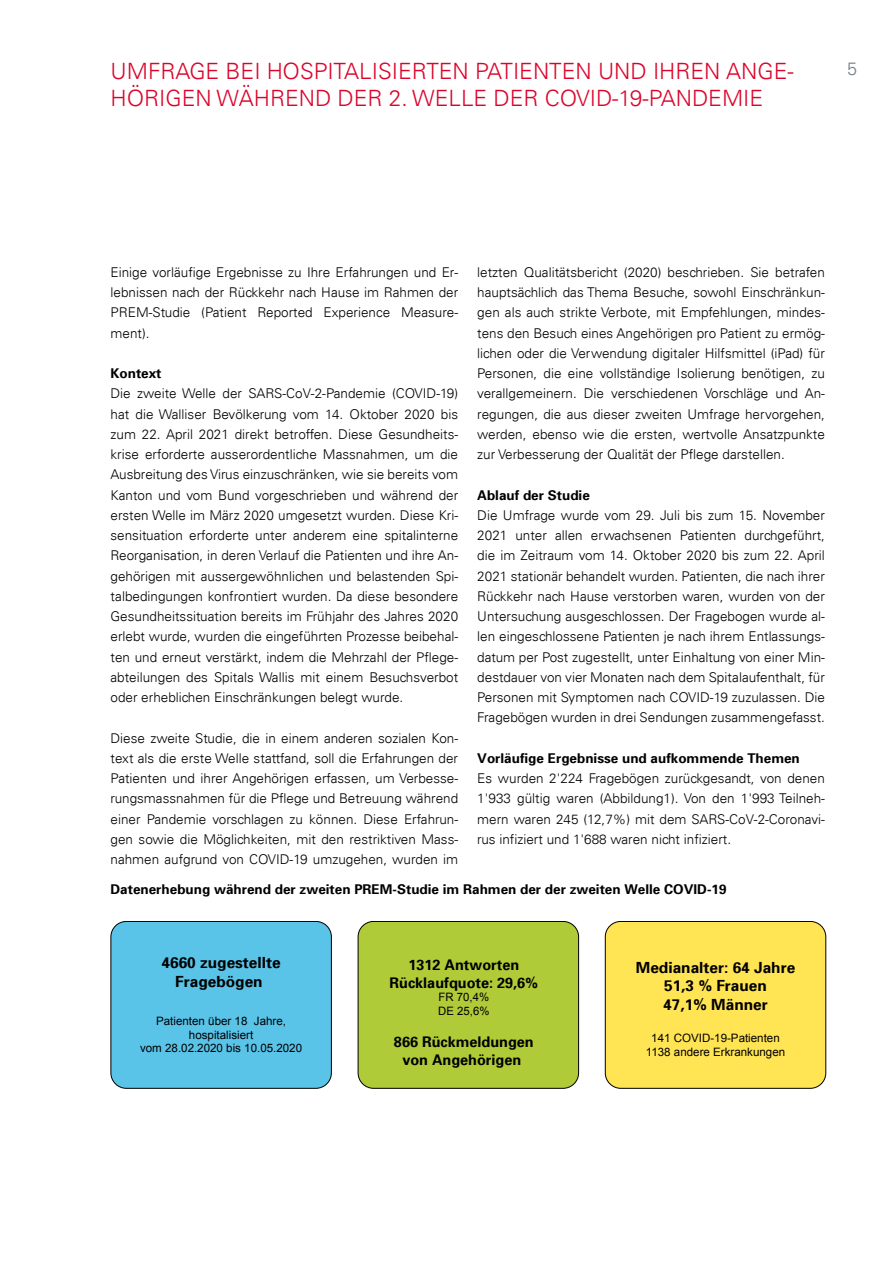
<style>
.page{position:relative;width:893px;height:1263px;background:#fff}
.page>*{position:absolute;margin:0;border:0;box-sizing:border-box;transform-origin:0 0}
.t1{font:300 22.5px/27px "Univers LT";color:#db052c}
.t2{font:300 18px "Univers LT";color:#778186}
.t3{font:700 15.45px/18.5px "Univers 65";color:#000;text-align:center}
.t4{font:700 14.7px/17.7px "Univers 65";color:#000;text-align:center}
.t5{font:300 13.5px/20.2px "Univers LT";color:#000;text-align:justify}
.t6{font:700 13.5px "Univers 65";color:#000}
.t7{font:11.55px/14px "Arial";color:#000;text-align:center}
</style>
<div class="page">
<div style="left:111px;top:921px;width:220px;height:167px;background:#59c3e8;border-radius:15px"></div>
<div style="left:111px;top:921px;width:221px;height:168px;border:1px solid #000;border-radius:15px"></div>
<div style="left:358px;top:921px;width:221px;height:167px;background:#afcb37;border-radius:15px"></div>
<div style="left:358px;top:921px;width:221px;height:168px;border:1px solid #000;border-radius:15px"></div>
<div style="left:605px;top:921px;width:221px;height:167px;background:#ffe454;border-radius:15px"></div>
<div style="left:605px;top:921px;width:221px;height:168px;border:1px solid #000;border-radius:15px"></div>
<h1 class="t1" style="left:111px;top:57px;width:685px">UMFRAGE BEI HOSPITALISIERTEN PATIENTEN UND IHREN ANGE-<br>HÖRIGEN WÄHREND DER 2. WELLE DER COVID-19-PANDEMIE</h1>
<h2 class="t2" style="left:847px;top:58px;width:12px">5</h2>
<p class="t5" style="left:111px;top:262px;width:349px">Einige vorläufige Ergebnisse zu Ihre Erfahrungen und Er&shy;lebnissen nach der Rückkehr nach Hause im Rahmen der PREM-Studie (Patient Reported Experience Measure&shy;ment).</p>
<p class="t6" style="left:111px;top:365px;width:53px">Kontext</p>
<p class="t5" style="left:111px;top:383px;width:349px">Die zweite Welle der SARS-CoV-2-Pandemie (COVID-19) hat die Walliser Bevölkerung vom 14. Oktober 2020 bis zum 22. April 2021 direkt betroffen. Diese Gesundheits&shy;krise erforderte ausserordentliche Massnahmen, um die Ausbreitung des Virus einzuschränken, wie sie bereits vom Kanton und vom Bund vorgeschrieben und während der ersten Welle im März 2020 umgesetzt wurden. Diese Kri&shy;sensituation erforderte unter anderem eine spitalinterne Reorganisation, in deren Verlauf die Patienten und ihre An&shy;gehörigen mit aussergewöhnlichen und belastenden Spi&shy;talbedingungen konfrontiert wurden. Da diese besondere Gesundheitssituation bereits im Frühjahr des Jahres 2020 erlebt wurde, wurden die eingeführten Prozesse beibehal&shy;ten und erneut verstärkt, indem die Mehrzahl der Pflege&shy;abteilungen des Spitals Wallis mit einem Besuchsverbot oder erheblichen Einschränkungen belegt wurde.</p>
<p class="t5" style="left:111px;top:728px;width:349px">Diese zweite Studie, die in einem anderen sozialen Kon&shy;text als die erste Welle stattfand, soll die Erfahrungen der Patienten und ihrer Angehörigen erfassen, um Verbesse&shy;rungsmassnahmen für die Pflege und Betreuung während einer Pandemie vorschlagen zu können. Diese Erfahrun&shy;gen sowie die Möglichkeiten, mit den restriktiven Mass&shy;nahmen aufgrund von COVID-19 umzugehen, wurden im</p>
<p class="t5" style="left:477px;top:262px;width:349px">letzten Qualitätsbericht (2020) beschrieben. Sie betrafen hauptsächlich das Thema Besuche, sowohl Einschränkun&shy;gen als auch strikte Verbote, mit Empfehlungen, mindes&shy;tens den Besuch eines Angehörigen pro Patient zu ermög&shy;lichen oder die Verwendung digitaler Hilfsmittel (iPad) für Personen, die eine vollständige Isolierung benötigen, zu verallgemeinern. Die verschiedenen Vorschläge und An&shy;regungen, die aus dieser zweiten Umfrage hervorgehen, werden, ebenso wie die ersten, wertvolle Ansatzpunkte zur Verbesserung der Qualität der Pflege darstellen.</p>
<p class="t6" style="left:477px;top:486px;width:114px">Ablauf der Studie</p>
<p class="t5" style="left:477px;top:505px;width:349px">Die Umfrage wurde vom 29. Juli bis zum 15. November 2021 unter allen erwachsenen Patienten durchgeführt, die im Zeitraum vom 14. Oktober 2020 bis zum 22. April 2021 stationär behandelt wurden. Patienten, die nach ihrer Rückkehr nach Hause verstorben waren, wurden von der Untersuchung ausgeschlossen. Der Fragebogen wurde al&shy;len eingeschlossene Patienten je nach ihrem Entlassungs&shy;datum per Post zugestellt, unter Einhaltung von einer Min&shy;destdauer von vier Monaten nach dem Spitalaufenthalt, für Personen mit Symptomen nach COVID-19 zuzulassen. Die Fragebögen wurden in drei Sendungen zusammengefasst.</p>
<p class="t6" style="left:477px;top:749px;width:324px">Vorläufige Ergebnisse und aufkommende Themen</p>
<p class="t5" style="left:477px;top:768px;width:349px">Es wurden 2'224 Fragebögen zurückgesandt, von denen 1'933 gültig waren (Abbildung1). Von den 1'993 Teilneh&shy;mern waren 245 (12,7%) mit dem SARS-CoV-2-Coronavi&shy;rus infiziert und 1'688 waren nicht infiziert.</p>
<p class="t6" style="left:111px;top:881px;width:617px">Datenerhebung während der zweiten PREM-Studie im Rahmen der der zweiten Welle COVID-19</p>
<p class="t3" style="left:162px;top:953px;width:121px">4660 zugestellte<br>Fragebögen</p>
<p class="t7" style="left:140px;top:1014px;width:164px">Patienten über 18 Jahre, hospitalisiert<br>vom 28.02.2020 bis 10.05.2020</p>
<p class="t4" style="left:390px;top:955px;width:150px">1312 Antworten<br>Rücklaufquote: 29,6%</p>
<p class="t7" style="left:438px;top:990px;width:53px;text-align:left">FR 70,4%<br>DE 25,6%</p>
<p class="t4" style="left:394px;top:1032px;width:141px">866 Rückmeldungen von Angehörigen</p>
<p class="t3" style="left:636px;top:957px;width:161px">Medianalter: 64 Jahre<br>51,3 % Frauen<br>47,1% Männer</p>
<p class="t7" style="left:646px;top:1031px;width:141px">141 COVID-19-Patienten<br>1138 andere Erkrankungen</p>
</div>
